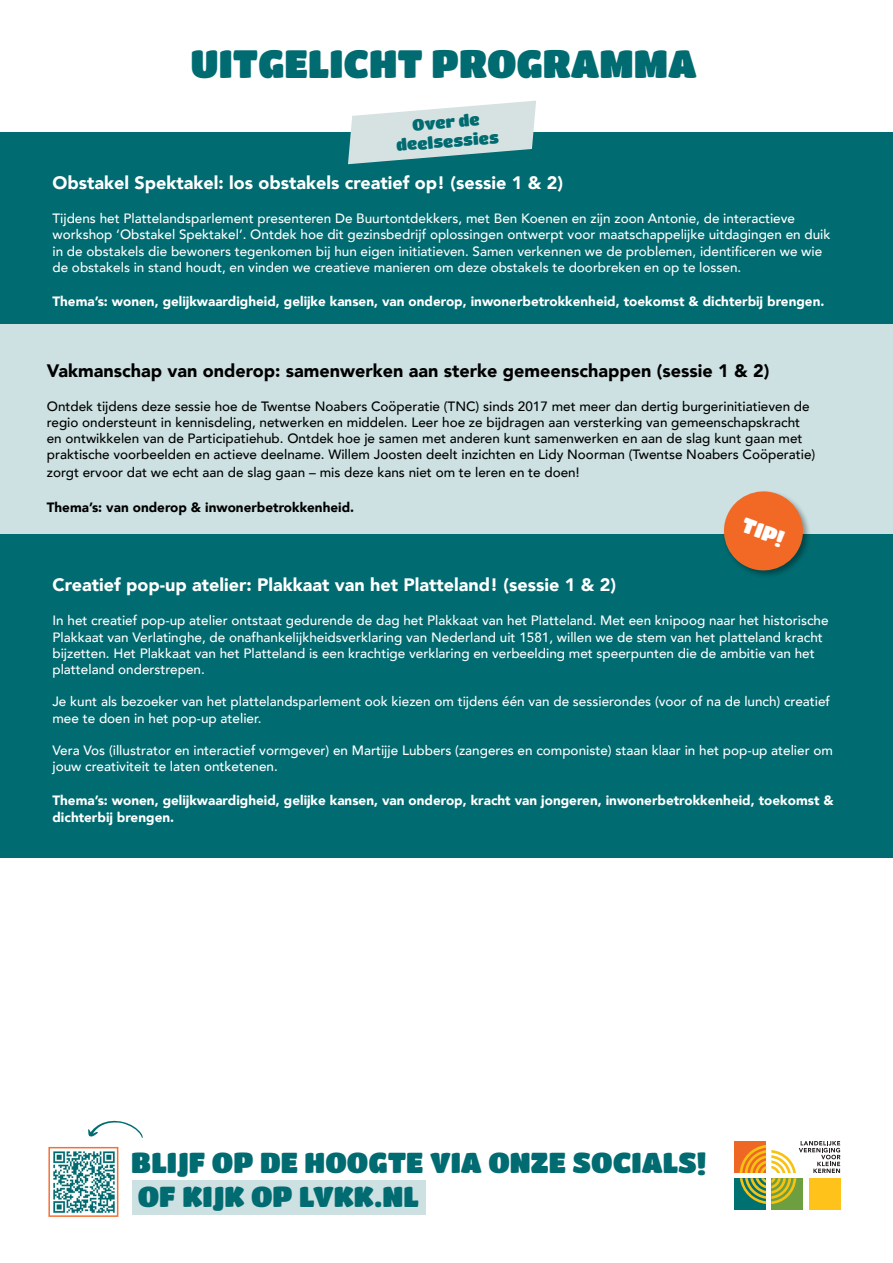
<style>
.page{position:relative;width:893px;height:1263px;background:#fff}
.page>*{position:absolute;margin:0;border:0;box-sizing:border-box;transform-origin:0 0}
.t1{font:39px "Titan One";color:#006b70}
.t2{font:28.5px "Titan One";color:#006b70}
.t3{font:21px "Titan One";color:#fff}
.t4{font:900 18px "Avenir";color:#fff}
.t5{font:900 18px "Avenir";color:#000}
.t6{font:16.2px "Titan One";color:#006b70}
.t7{font:500 13.5px/16.2px "Avenir";color:#fff}
.t8{font:500 13.5px/16.2px "Avenir";color:#000}
.t9{font:900 13.5px/16.2px "Avenir";color:#fff}
.t10{font:900 13.5px "Avenir";color:#000}
</style>
<div class="page">
<div style="left:0;top:132px;width:893px;height:191px;background:#006b70"></div>
<div style="left:0;top:324px;width:893px;height:211px;background:#cde1e2"></div>
<div style="left:0;top:534px;width:893px;height:324px;background:#006b70"></div>
<div style="left:722px;top:490px;width:89px;height:89px;background:#000;opacity:.35"></div>
<svg style="left:722px;top:490px;width:86px;height:85px"></svg>
<div style="left:132px;top:1180px;width:293px;height:35px;background:#cde1e2"></div>
<div style="left:734px;top:1141px;width:32px;height:32px;background:#ef6725"></div>
<div style="left:734px;top:1178px;width:32px;height:32px;background:#007171"></div>
<div style="left:771px;top:1178px;width:32px;height:32px;background:#6d9f41"></div>
<div style="left:808px;top:1178px;width:32px;height:32px;background:#ffc21a"></div>
<svg style="left:740px;top:1141px;width:100px;height:63px"></svg>
<svg style="left:88px;top:1120px;width:55px;height:18px"></svg>
<img style="left:53px;top:1151px;width:62px;height:62px">
<div style="left:48px;top:1147px;width:70px;height:70px;border:2px solid #f37135"></div>
<svg style="left:348px;top:101px;width:188px;height:63px"></svg>
<p class="t1" style="left:190px;top:41px;width:508px">UITGELICHT PROGRAMMA</p>
<p class="t6" style="left:411px;top:115px;width:69px;rotate:-5deg">Over de</p>
<p class="t6" style="left:396px;top:136px;width:104px;rotate:-5deg">deelsessies</p>
<p class="t4" style="left:52px;top:167px;width:512px">Obstakel Spektakel: los obstakels creatief op! (sessie 1 &amp; 2)</p>
<p class="t7" style="left:52px;top:210px;width:779px">Tijdens het Plattelandsparlement presenteren De Buurtontdekkers, met Ben Koenen en zijn zoon Antonie, de interactieve workshop ‘Obstakel Spektakel’. Ontdek hoe dit gezinsbedrijf oplossingen ontwerpt voor maatschappelijke uitdagingen en duik in de obstakels die bewoners tegenkomen bij hun eigen initiatieven. Samen verkennen we de problemen, identificeren we wie de obstakels in stand houdt, en vinden we creatieve manieren om deze obstakels te doorbreken en op te lossen.</p>
<p class="t9" style="left:52px;top:293px;width:773px">Thema’s: wonen, gelijkwaardigheid, gelijke kansen, van onderop, inwonerbetrokkenheid, toekomst &amp; dichterbij brengen.</p>
<p class="t5" style="left:47px;top:355px;width:724px">Vakmanschap van onderop: samenwerken aan sterke gemeenschappen (sessie 1 &amp; 2)</p>
<p class="t8" style="left:47px;top:397px;width:770px">Ontdek tijdens deze sessie hoe de Twentse Noabers Coöperatie (TNC) sinds 2017 met meer dan dertig burgerinitiatieven de regio ondersteunt in kennisdeling, netwerken en middelen. Leer hoe ze bijdragen aan versterking van gemeenschapskracht en ontwikkelen van de Participatiehub. Ontdek hoe je samen met anderen kunt samenwerken en aan de slag kunt gaan met praktische voorbeelden en actieve deelname. Willem Joosten deelt inzichten en Lidy Noorman (Twentse Noabers Coöperatie)</p>
<p class="t8" style="left:47px;top:464px;width:534px">zorgt ervoor dat we echt aan de slag gaan – mis deze kans niet om te leren en te doen!</p>
<p class="t10" style="left:47px;top:495px;width:309px">Thema’s: van onderop &amp; inwonerbetrokkenheid.</p>
<p class="t3" style="left:747px;top:512px;width:45px;rotate:20deg">TIP!</p>
<p class="t4" style="left:52px;top:569px;width:565px">Creatief pop-up atelier: Plakkaat van het Platteland! (sessie 1 &amp; 2)</p>
<p class="t7" style="left:52px;top:612px;width:778px">In het creatief pop-up atelier ontstaat gedurende de dag het Plakkaat van het Platteland. Met een knipoog naar het historische Plakkaat van Verlatinghe, de onafhankelijkheidsverklaring van Nederland uit 1581, willen we de stem van het platteland kracht bijzetten. Het Plakkaat van het Platteland is een krachtige verklaring en verbeelding met speerpunten die de ambitie van het platteland onderstrepen.</p>
<p class="t7" style="left:52px;top:693px;width:779px">Je kunt als bezoeker van het plattelandsparlement ook kiezen om tijdens één van de sessierondes (voor of na de lunch) creatief mee te doen in het pop-up atelier.</p>
<p class="t7" style="left:52px;top:741px;width:782px">Vera Vos (illustrator en interactief vormgever) en Martijje Lubbers (zangeres en componiste) staan klaar in het pop-up atelier om jouw creativiteit te laten ontketenen.</p>
<p class="t9" style="left:52px;top:792px;width:783px">Thema’s: wonen, gelijkwaardigheid, gelijke kansen, van onderop, kracht van jongeren, inwonerbetrokkenheid, toekomst &amp; dichterbij brengen.</p>
<p class="t2" style="left:131px;top:1145px;width:577px">BLIJF OP DE HOOGTE VIA ONZE SOCIALS!</p>
<p class="t2" style="left:138px;top:1180px;width:283px">OF KIJK OP LVKK.NL</p>
</div>
